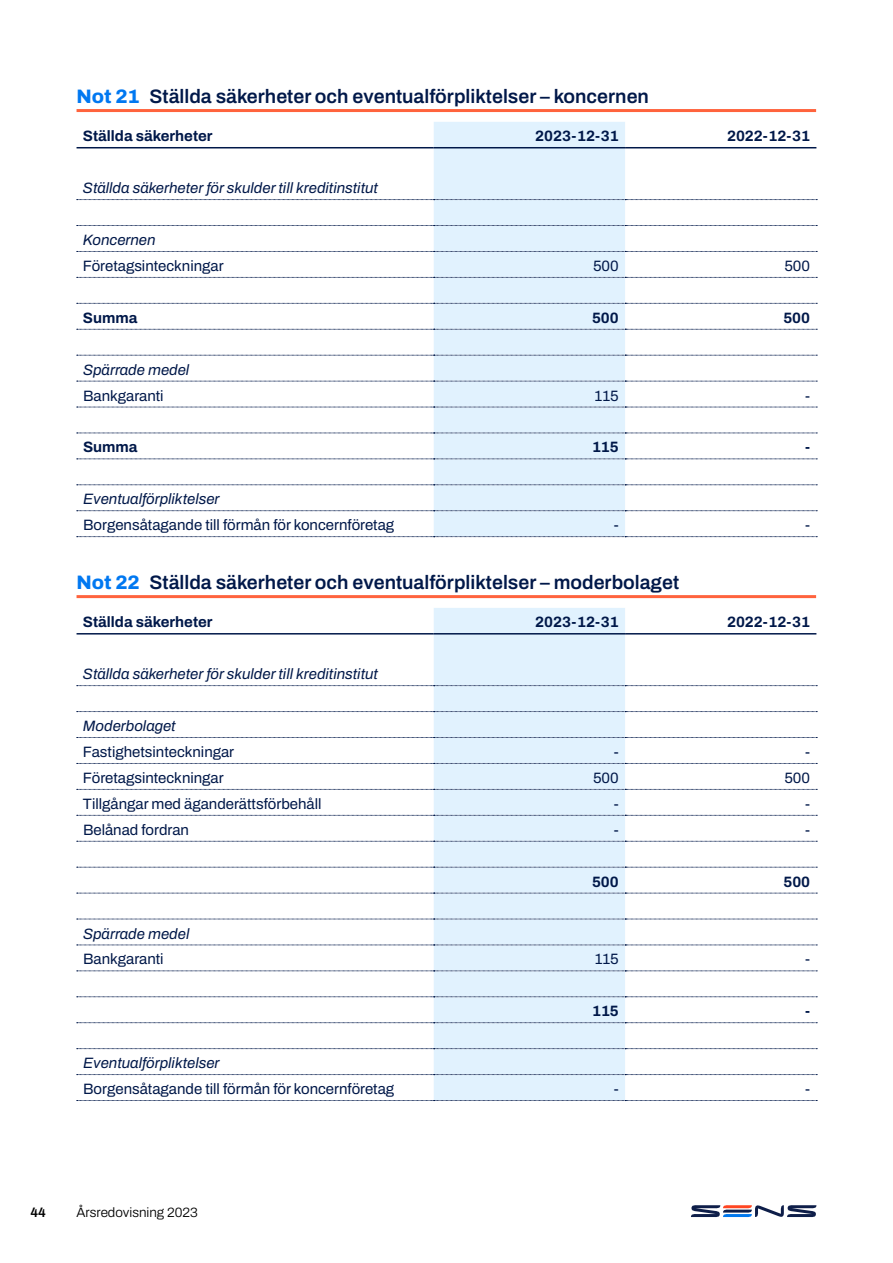
<style>
.page{position:relative;width:893px;height:1263px;background:#fff}
.page>*{position:absolute;margin:0;border:0;box-sizing:border-box;transform-origin:0 0}
.t1{font:600 19.5px "Archivo";color:#001849}
.t2{font:15px "Archivo";color:#001849}
.t3{font:italic 15px "Archivo";color:#001849}
.t4{font:700 15px "Archivo";color:#001849}
.t5{font:300 13.5px "Archivo";color:#000}
.t6{font:600 13.5px "Archivo";color:#000}
.s1{font-weight:800;color:#0078f1}
</style>
<div class="page">
<svg style="left:691px;top:1205px;width:125px;height:12px"></svg>
<hr style="left:77px;top:109px;width:739px;height:3px;background:#ff633d">
<hr style="left:77px;top:595px;width:739px;height:3px;background:#ff633d">
<div style="left:434px;top:122px;width:191px;height:414px;background:#e1f2fe"></div>
<svg style="left:77px;top:199px;width:740px;height:1px"></svg>
<svg style="left:77px;top:225px;width:740px;height:1px"></svg>
<svg style="left:77px;top:251px;width:740px;height:1px"></svg>
<svg style="left:77px;top:277px;width:740px;height:1px"></svg>
<svg style="left:77px;top:303px;width:740px;height:1px"></svg>
<svg style="left:77px;top:329px;width:740px;height:1px"></svg>
<svg style="left:77px;top:355px;width:740px;height:1px"></svg>
<svg style="left:77px;top:381px;width:740px;height:1px"></svg>
<svg style="left:77px;top:407px;width:740px;height:1px"></svg>
<svg style="left:77px;top:433px;width:740px;height:1px"></svg>
<svg style="left:77px;top:459px;width:740px;height:1px"></svg>
<svg style="left:77px;top:485px;width:740px;height:1px"></svg>
<svg style="left:77px;top:510px;width:740px;height:1px"></svg>
<svg style="left:77px;top:536px;width:740px;height:1px"></svg>
<hr style="left:77px;top:147px;width:357px;height:1px;background:#001849">
<hr style="left:434px;top:147px;width:191px;height:1px;background:#001849">
<hr style="left:625px;top:147px;width:191px;height:1px;background:#001849">
<div style="left:434px;top:608px;width:191px;height:492px;background:#e1f2fe"></div>
<svg style="left:77px;top:685px;width:740px;height:1px"></svg>
<svg style="left:77px;top:711px;width:740px;height:1px"></svg>
<svg style="left:77px;top:737px;width:740px;height:1px"></svg>
<svg style="left:77px;top:763px;width:740px;height:1px"></svg>
<svg style="left:77px;top:789px;width:740px;height:1px"></svg>
<svg style="left:77px;top:815px;width:740px;height:1px"></svg>
<svg style="left:77px;top:841px;width:740px;height:1px"></svg>
<svg style="left:77px;top:867px;width:740px;height:1px"></svg>
<svg style="left:77px;top:893px;width:740px;height:1px"></svg>
<svg style="left:77px;top:919px;width:740px;height:1px"></svg>
<svg style="left:77px;top:945px;width:740px;height:1px"></svg>
<svg style="left:77px;top:971px;width:740px;height:1px"></svg>
<svg style="left:77px;top:996px;width:740px;height:1px"></svg>
<svg style="left:77px;top:1022px;width:740px;height:1px"></svg>
<svg style="left:77px;top:1048px;width:740px;height:1px"></svg>
<svg style="left:77px;top:1074px;width:740px;height:1px"></svg>
<svg style="left:77px;top:1100px;width:740px;height:1px"></svg>
<hr style="left:77px;top:633px;width:357px;height:1px;background:#001849">
<hr style="left:434px;top:633px;width:191px;height:1px;background:#001849">
<hr style="left:625px;top:633px;width:191px;height:1px;background:#001849">
<h1 class="t1" style="left:77px;top:82px;width:574px"><span class="s1">Not 21</span> Ställda säkerheter och eventualförpliktelser – koncernen</h1>
<p class="t4" style="left:83px;top:125px;width:131px">Ställda säkerheter</p>
<p class="t4" style="left:535px;top:125px;width:85px">2023-12-31</p>
<p class="t4" style="left:727px;top:125px;width:84px">2022-12-31</p>
<p class="t3" style="left:83px;top:177px;width:297px">Ställda säkerheter för skulder till kreditinstitut</p>
<p class="t3" style="left:83px;top:229px;width:74px">Koncernen</p>
<p class="t2" style="left:83px;top:255px;width:142px">Företagsinteckningar</p>
<p class="t2" style="left:593px;top:255px;width:27px">500</p>
<p class="t2" style="left:784px;top:255px;width:27px">500</p>
<p class="t4" style="left:83px;top:306px;width:56px">Summa</p>
<p class="t4" style="left:592px;top:306px;width:28px">500</p>
<p class="t4" style="left:783px;top:306px;width:28px">500</p>
<p class="t3" style="left:83px;top:358px;width:108px">Spärrade medel</p>
<p class="t2" style="left:83px;top:384px;width:82px">Bankgaranti</p>
<p class="t2" style="left:595px;top:384px;width:26px">115</p>
<p class="t2" style="left:805px;top:384px;width:6px">-</p>
<p class="t4" style="left:83px;top:436px;width:56px">Summa</p>
<p class="t4" style="left:592px;top:436px;width:28px">115</p>
<p class="t4" style="left:805px;top:436px;width:6px">-</p>
<p class="t3" style="left:83px;top:488px;width:138px">Eventualförpliktelser</p>
<p class="t2" style="left:83px;top:514px;width:313px">Borgensåtagande till förmån för koncernföretag</p>
<p class="t2" style="left:614px;top:514px;width:6px">-</p>
<p class="t2" style="left:805px;top:514px;width:6px">-</p>
<h1 class="t1" style="left:77px;top:568px;width:604px"><span class="s1">Not 22</span> Ställda säkerheter och eventualförpliktelser – moderbolaget</h1>
<p class="t4" style="left:83px;top:611px;width:131px">Ställda säkerheter</p>
<p class="t4" style="left:535px;top:611px;width:85px">2023-12-31</p>
<p class="t4" style="left:727px;top:611px;width:84px">2022-12-31</p>
<p class="t3" style="left:83px;top:663px;width:297px">Ställda säkerheter för skulder till kreditinstitut</p>
<p class="t3" style="left:83px;top:715px;width:94px">Moderbolaget</p>
<p class="t2" style="left:83px;top:741px;width:153px">Fastighetsinteckningar</p>
<p class="t2" style="left:614px;top:741px;width:6px">-</p>
<p class="t2" style="left:805px;top:741px;width:6px">-</p>
<p class="t2" style="left:83px;top:767px;width:142px">Företagsinteckningar</p>
<p class="t2" style="left:593px;top:767px;width:27px">500</p>
<p class="t2" style="left:784px;top:767px;width:27px">500</p>
<p class="t2" style="left:83px;top:793px;width:240px">Tillgångar med äganderättsförbehåll</p>
<p class="t2" style="left:614px;top:793px;width:6px">-</p>
<p class="t2" style="left:805px;top:793px;width:6px">-</p>
<p class="t2" style="left:83px;top:818px;width:107px">Belånad fordran</p>
<p class="t2" style="left:614px;top:818px;width:6px">-</p>
<p class="t2" style="left:805px;top:818px;width:6px">-</p>
<p class="t4" style="left:592px;top:870px;width:28px">500</p>
<p class="t4" style="left:783px;top:870px;width:28px">500</p>
<p class="t3" style="left:83px;top:922px;width:108px">Spärrade medel</p>
<p class="t2" style="left:83px;top:948px;width:82px">Bankgaranti</p>
<p class="t2" style="left:595px;top:948px;width:26px">115</p>
<p class="t2" style="left:805px;top:948px;width:6px">-</p>
<p class="t4" style="left:592px;top:1000px;width:28px">115</p>
<p class="t4" style="left:805px;top:1000px;width:6px">-</p>
<p class="t3" style="left:83px;top:1052px;width:138px">Eventualförpliktelser</p>
<p class="t2" style="left:83px;top:1078px;width:313px">Borgensåtagande till förmån för koncernföretag</p>
<p class="t2" style="left:614px;top:1078px;width:6px">-</p>
<p class="t2" style="left:805px;top:1078px;width:6px">-</p>
<p class="t6" style="left:30px;top:1202px;width:17px">44</p>
<p class="t5" style="left:77px;top:1202px;width:123px">Årsredovisning 2023</p>
</div>
